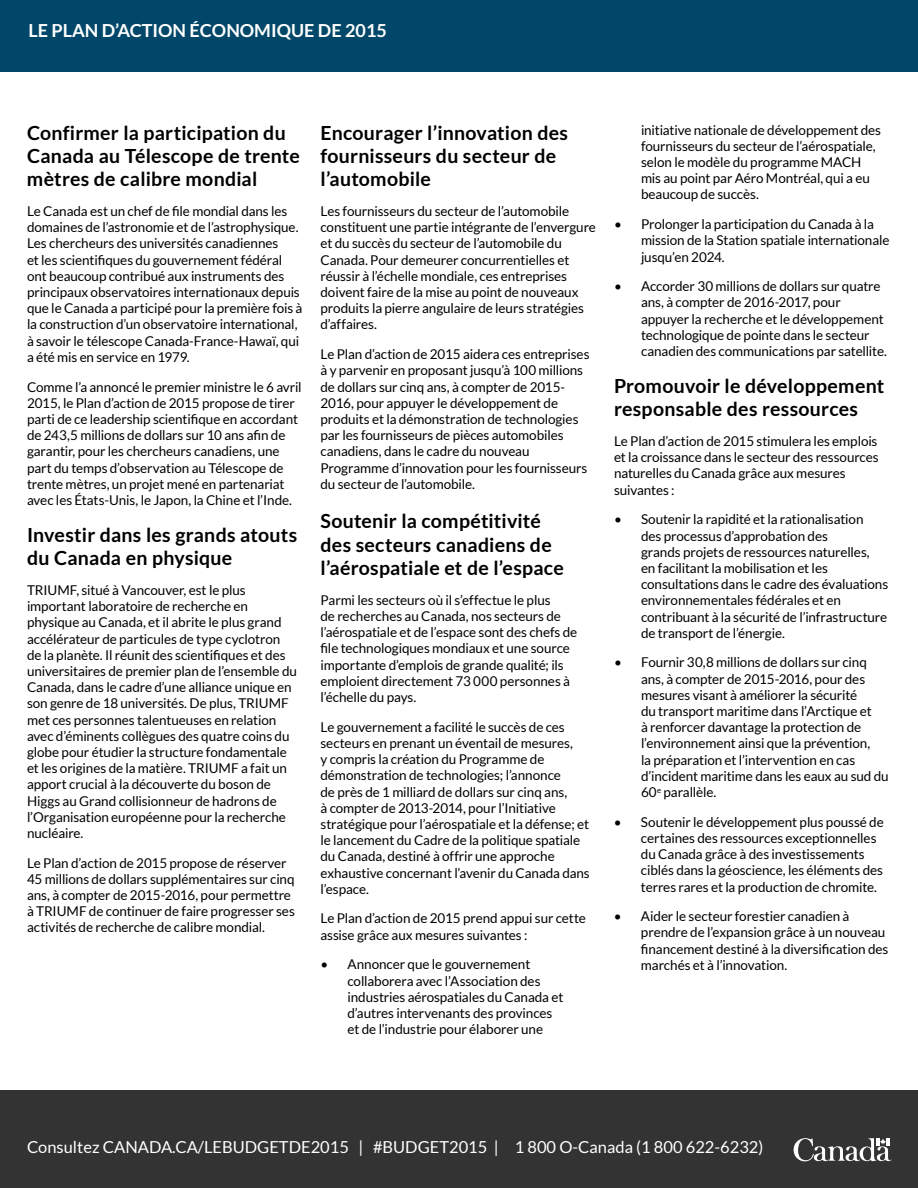
<style>
.page{position:relative;width:918px;height:1188px;background:#fff}
.page>*{position:absolute;margin:0;border:0;box-sizing:border-box;transform-origin:0 0}
.t1{font:700 19.5px/23.4px "Lato";letter-spacing:.01em;color:#000}
.t2{font:700 18px "Lato";color:#fff}
.t3{font:16.5px "Lato";color:#fff}
.t4{font:13.5px/16.2px "Lato";letter-spacing:-.005em;color:#000}
</style>
<div class="page">
<div style="left:0;top:1090px;width:918px;height:98px;background:#333334"></div>
<svg style="left:793px;top:1138px;width:99px;height:23px"></svg>
<div style="left:0;top:0;width:918px;height:71px;background:#014769"></div>
<h2 class="t2" style="left:28px;top:20px;width:360px">Le Plan d’action économique de 2015</h2>
<h1 class="t1" style="left:27px;top:120px;width:274px">Confirmer la participation du<br>Canada au Télescope de trente mètres de calibre mondial</h1>
<p class="t4" style="left:27px;top:203px;width:277px">Le Canada est un chef de file mondial dans les domaines de l’astronomie et de l’astrophysique.<br>Les chercheurs des universités canadiennes<br>et les scientifiques du gouvernement fédéral ont beaucoup contribué aux instruments des principaux observatoires internationaux depuis que le Canada a participé pour la première fois à la construction d’un observatoire international, à savoir le télescope Canada-France-Hawaï, qui a été mis en service en 1979.</p>
<p class="t4" style="left:27px;top:378px;width:276px">Comme l’a annoncé le premier ministre le 6 avril 2015, le Plan d’action de 2015 propose de tirer parti de ce leadership scientifique en accordant de 243,5 millions de dollars sur 10 ans afin de garantir, pour les chercheurs canadiens, une part du temps d’observation au Télescope de trente mètres, un projet mené en partenariat avec les États-Unis, le Japon, la Chine et l’Inde.</p>
<h1 class="t1" style="left:27px;top:523px;width:272px">I nvestir dans les grands atouts du Canada en physique</h1>
<p class="t4" style="left:27px;top:582px;width:271px">TRIUMF, situé à Vancouver, est le plus important laboratoire de recherche en physique au Canada, et il abrite le plus grand accélérateur de particules de type cyclotron de la planète. Il réunit des scientifiques et des universitaires de premier plan de l’ensemble du Canada, dans le cadre d’une alliance unique en son genre de 18 universités. De plus, TRIUMF met ces personnes talentueuses en relation avec d’éminents collègues des quatre coins du globe pour étudier la structure fondamentale et les origines de la matière. TRIUMF a fait un apport crucial à la découverte du boson de Higgs au Grand collisionneur de hadrons de l’Organisation européenne pour la recherche nucléaire.</p>
<p class="t4" style="left:27px;top:855px;width:269px">Le Plan d’action de 2015 propose de réserver 45 millions de dollars supplémentaires sur cinq ans, à compter de 2015-2016, pour permettre à TRIUMF de continuer de faire progresser ses activités de recherche de calibre mondial.</p>
<h1 class="t1" style="left:321px;top:120px;width:249px">Encourager l’innovation des fournisseurs du secteur de l’automobile</h1>
<p class="t4" style="left:321px;top:203px;width:277px">Les fournisseurs du secteur de l’automobile constituent une partie intégrante de l’envergure et du succès du secteur de l’automobile du Canada. Pour demeurer concurrentielles et réussir à l’échelle mondiale, ces entreprises doivent faire de la mise au point de nouveaux produits la pierre angulaire de leurs stratégies d’affaires.</p>
<p class="t4" style="left:321px;top:346px;width:271px">Le Plan d’action de 2015 aidera ces entreprises à y parvenir en proposant jusqu’à 100 millions de dollars sur cinq ans, à compter de 2015- 2016, pour appuyer le développement de produits et la démonstration de technologies par les fournisseurs de pièces automobiles canadiens, dans le cadre du nouveau Programme d’innovation pour les fournisseurs du secteur de l’automobile.</p>
<h1 class="t1" style="left:321px;top:509px;width:245px">Soutenir la compétitivité des secteurs canadiens de l’aérospatiale et de l’espace</h1>
<p class="t4" style="left:321px;top:592px;width:258px">Parmi les secteurs où il s’effectue le plus<br>de recherches au Canada, nos secteurs de l’aérospatiale et de l’espace sont des chefs de file technologiques mondiaux et une source importante d’emplois de grande qualité; ils emploient directement 73 000 personnes à l’échelle du pays.</p>
<p class="t4" style="left:321px;top:719px;width:271px">Le gouvernement a facilité le succès de ces secteurs en prenant un éventail de mesures,<br>y compris la création du Programme de démonstration de technologies; l’annonce<br>de près de 1 milliard de dollars sur cinq ans,<br>à compter de 2013-2014, pour l’Initiative stratégique pour l’aérospatiale et la défense; et le lancement du Cadre de la politique spatiale du Canada, destiné à offrir une approche exhaustive concernant l’avenir du Canada dans l’espace.</p>
<p class="t4" style="left:321px;top:910px;width:267px">Le Plan d’action de 2015 prend appui sur cette assise grâce aux mesures suivantes :</p>
<p class="t4" style="left:348px;top:956px;width:217px;text-indent:-27px">• Annoncer que le gouvernement collaborera avec l’Association des industries aérospatiales du Canada et d’autres intervenants des provinces et de l’industrie pour élaborer une</p>
<p class="t4" style="left:641px;top:122px;width:242px">initiative nationale de développement des fournisseurs du secteur de l’aérospatiale, selon le modèle du programme MACH mis au point par Aéro Montréal, qui a eu beaucoup de succès.</p>
<p class="t4" style="left:641px;top:216px;width:250px;text-indent:-27px">• Prolonger la participation du Canada à la mission de la Station spatiale internationale jusqu’en 2024.</p>
<p class="t4" style="left:641px;top:278px;width:247px;text-indent:-27px">• Accorder 30 millions de dollars sur quatre ans, à compter de 2016-2017, pour appuyer la recherche et le développement technologique de pointe dans le secteur canadien des communications par satellite.</p>
<h1 class="t1" style="left:614px;top:374px;width:272px">Promouvoir le développement responsable des ressources</h1>
<p class="t4" style="left:614px;top:433px;width:266px">Le Plan d’action de 2015 stimulera les emplois et la croissance dans le secteur des ressources naturelles du Canada grâce aux mesures suivantes :</p>
<p class="t4" style="left:641px;top:511px;width:249px;text-indent:-27px">• Soutenir la rapidité et la rationalisation<br>des processus d’approbation des<br>grands projets de ressources naturelles,<br>en facilitant la mobilisation et les consultations dans le cadre des évaluations environnementales fédérales et en contribuant à la sécurité de l’infrastructure de transport de l’énergie.</p>
<p class="t4" style="left:641px;top:654px;width:249px;text-indent:-27px">• Fournir 30,8 millions de dollars sur cinq ans, à compter de 2015-2016, pour des mesures visant à améliorer la sécurité<br>du transport maritime dans l’Arctique et<br>à renforcer davantage la protection de l’environnement ainsi que la prévention,<br>la préparation et l’intervention en cas d’incident maritime dans les eaux au sud du 60<sup>e</sup> parallèle.</p>
<p class="t4" style="left:641px;top:814px;width:244px;text-indent:-27px">• Soutenir le développement plus poussé de certaines des ressources exceptionnelles du Canada grâce à des investissements ciblés dans la géoscience, les éléments des terres rares et la production de chromite.</p>
<p class="t4" style="left:641px;top:908px;width:249px;text-indent:-27px">• Aider le secteur forestier canadien à prendre de l’expansion grâce à un nouveau financement destiné à la diversification des marchés et à l’innovation.</p>
<p class="t3" style="left:27px;top:1137px;width:738px">Consultez CANADA.CA/LEBUDGETDE2015 | #BUDGET2015 | 1 800 O-Canada (1 800 622-6232)</p>
</div>
